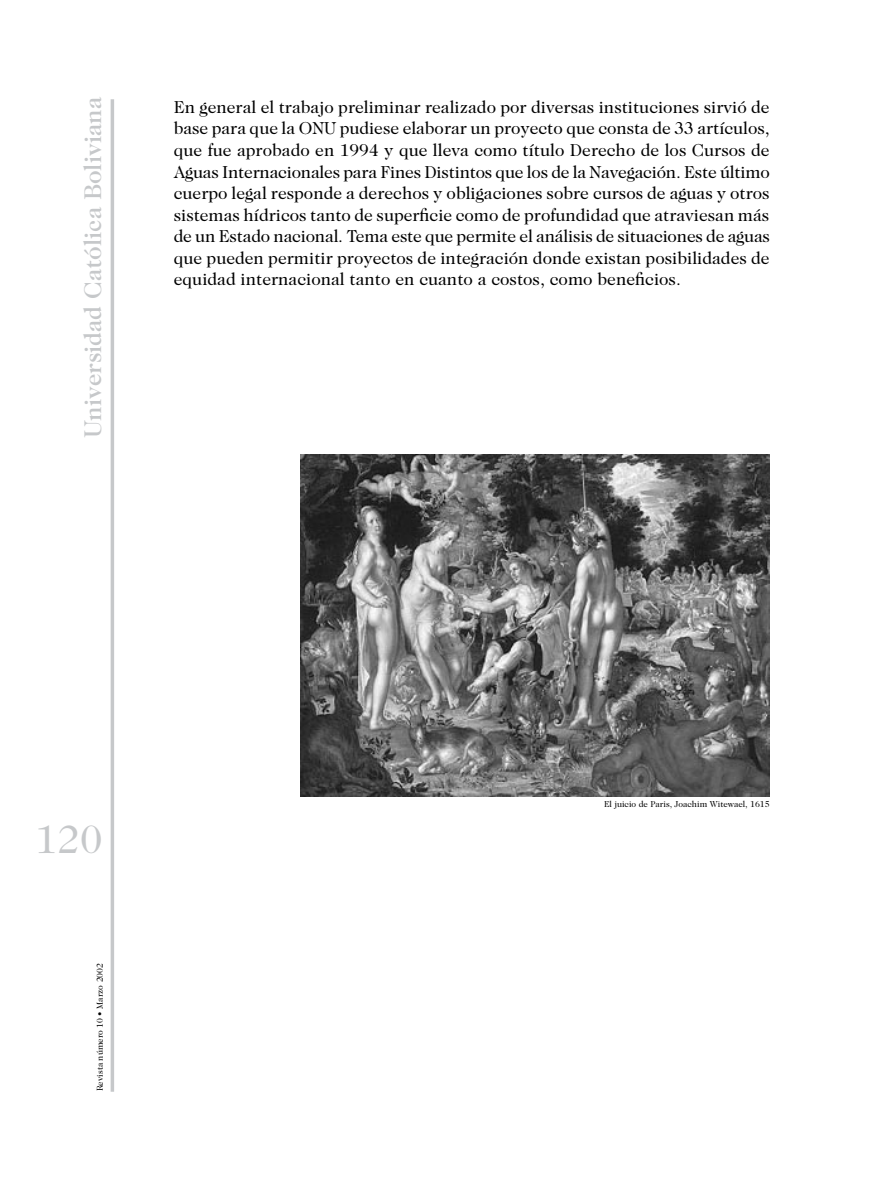
<style>
.page{position:relative;width:869px;height:1191px;background:#fff}
.page>*{position:absolute;margin:0;border:0;box-sizing:border-box;transform-origin:0 0}
.t1{font:40.25px "Caslon Two Twenty Four";color:#c6c8ca}
.t2{font:500 24.5px "Caslon Two Twenty Four";color:#c6c8ca}
.t3{font:17.5px/21.5px "Caslon Two Twenty Four";color:#000;text-align:justify}
.t4{font:8.75px "Caslon Two Twenty Four";color:#000}
</style>
<div class="page">
<hr style="left:111px;top:99px;width:3px;height:992px;background:#c6c8ca">
<img style="left:300px;top:454px;width:469px;height:342px">
<h2 class="t2" style="left:78px;top:438px;width:343px;rotate:-90deg">Universidad Católica Boliviana</h2>
<p class="t3" style="left:174px;top:96px;width:597px">En general el trabajo preliminar realizado por diversas instituciones sirvió de base para que la ONU pudiese elaborar un proyecto que consta de 33 artículos, que fue aprobado en 1994 y que lleva como título Derecho de los Cursos de Aguas Internacionales para Fines Distintos que los de la Navegación. Este último cuerpo legal responde a derechos y obligaciones sobre cursos de aguas y otros sistemas hídricos tanto de superficie como de profundidad que atraviesan más de un Estado nacional. Tema este que permite el análisis de situaciones de aguas que pueden permitir proyectos de integración donde existan posibilidades de equidad internacional tanto en cuanto a costos, como beneficios.</p>
<h1 class="t1" style="left:35px;top:815px;width:69px">120</h1>
<p class="t4" style="left:95px;top:1091px;width:130px;rotate:-90deg">Revista número 10 • Marzo 2002</p>
<p class="t4" style="left:603px;top:798px;width:167px">El juicio de Paris, Joachim Witewael, 1615</p>
</div>
